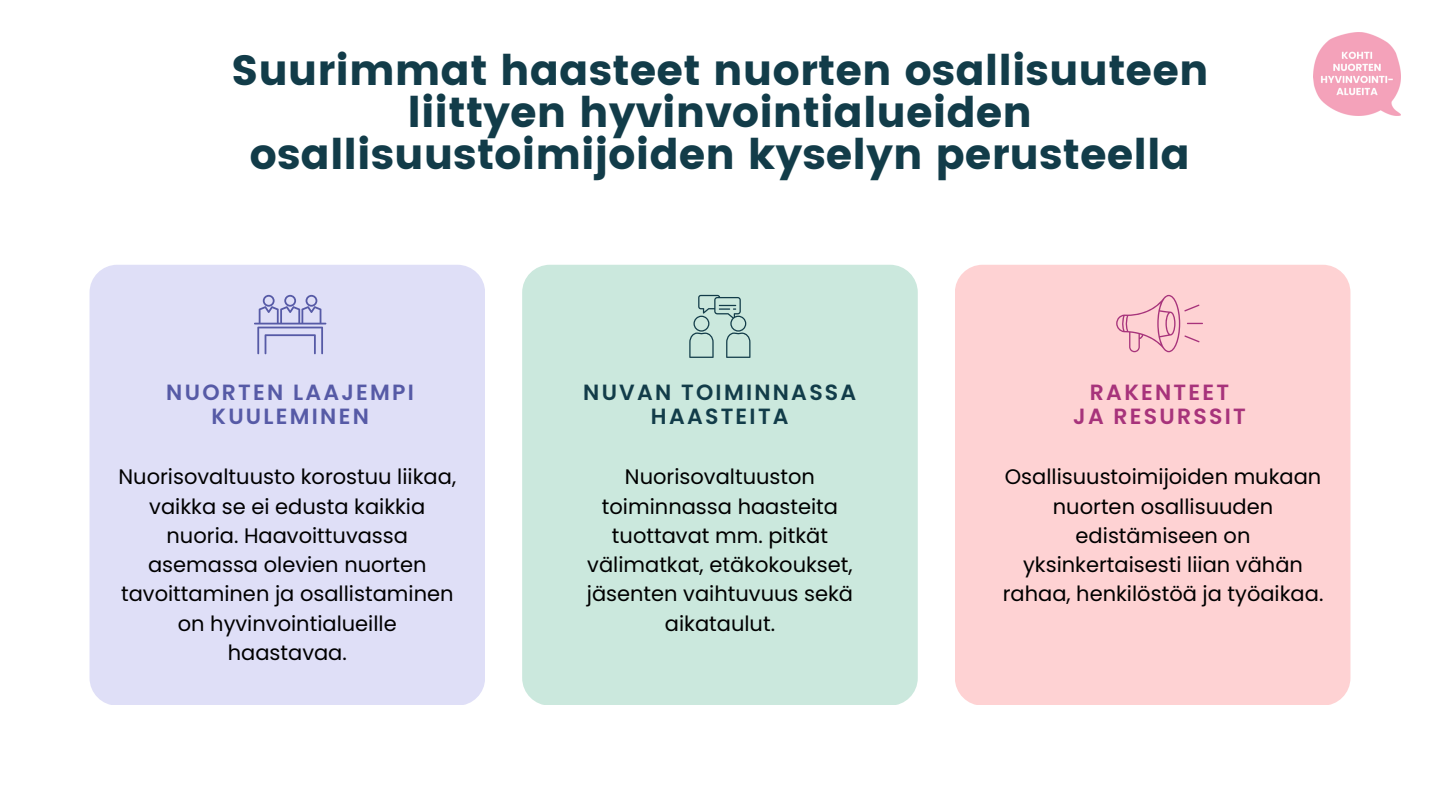
<style>
.page{position:relative;width:1440px;height:810px;background:#fff}
.page>*{position:absolute;margin:0;border:0;box-sizing:border-box;transform-origin:0 0}
.t1{font:42.2px/42px "Poppins";color:#123c49;text-align:center}
.t2{font:600 22px/24px "Poppins";letter-spacing:.105em;color:#123c49;text-align:center}
.t3{font:600 22px/24px "Poppins";letter-spacing:.105em;color:#565aa6;text-align:center}
.t4{font:600 22px/24px "Poppins";letter-spacing:.105em;color:#a7337b;text-align:center}
.t5{font:21px/29.2px "Poppins";color:#000;text-align:center}
</style>
<div class="page">
<div style="left:522px;top:265px;width:396px;height:440px;background:#cbe8dd;border-radius:28px"></div>
<svg style="left:689px;top:295px;width:61px;height:63px"></svg>
<div style="left:90px;top:265px;width:395px;height:440px;background:#dfdff7;border-radius:28px"></div>
<div style="left:955px;top:265px;width:395px;height:440px;background:#fed2d3;border-radius:28px"></div>
<svg style="left:1116px;top:295px;width:87px;height:57px"></svg>
<svg style="left:254px;top:295px;width:72px;height:59px"></svg>
<img style="left:1314px;top:33px;width:86px;height:82px">
<h1 class="t1" style="left:231px;top:50px;width:979px">Suurimmat haasteet nuorten osallisuuteen liittyen hyvinvointialueiden osallisuustoimijoiden kyselyn perusteella</h1>
<h2 class="t3" style="left:166px;top:380px;width:249px">NUORTEN LAAJEMPI<br>KUULEMINEN</h2>
<p class="t5" style="left:119px;top:462px;width:339px">Nuorisovaltuusto korostuu liikaa, vaikka se ei edusta kaikkia nuoria. Haavoittuvassa asemassa olevien nuorten tavoittaminen ja osallistaminen on hyvinvointialueille haastavaa.</p>
<p class="t2" style="left:583px;top:380px;width:275px">NUVAN TOIMINNASSA<br>HAASTEITA</p>
<p class="t5" style="left:587px;top:462px;width:268px">Nuorisovaltuuston toiminnassa haasteita tuottavat mm. pitkät välimatkat, etäkokoukset, jäsenten vaihtuvuus sekä aikataulut.</p>
<p class="t4" style="left:1073px;top:380px;width:174px">RAKENTEET<br>JA RESURSSIT</p>
<h2 class="t5" style="left:1003px;top:462px;width:322px">Osallisuustoimijoiden mukaan nuorten osallisuuden edistämiseen on yksinkertaisesti liian vähän rahaa, henkilöstöä ja työaikaa.</h2>
</div>
